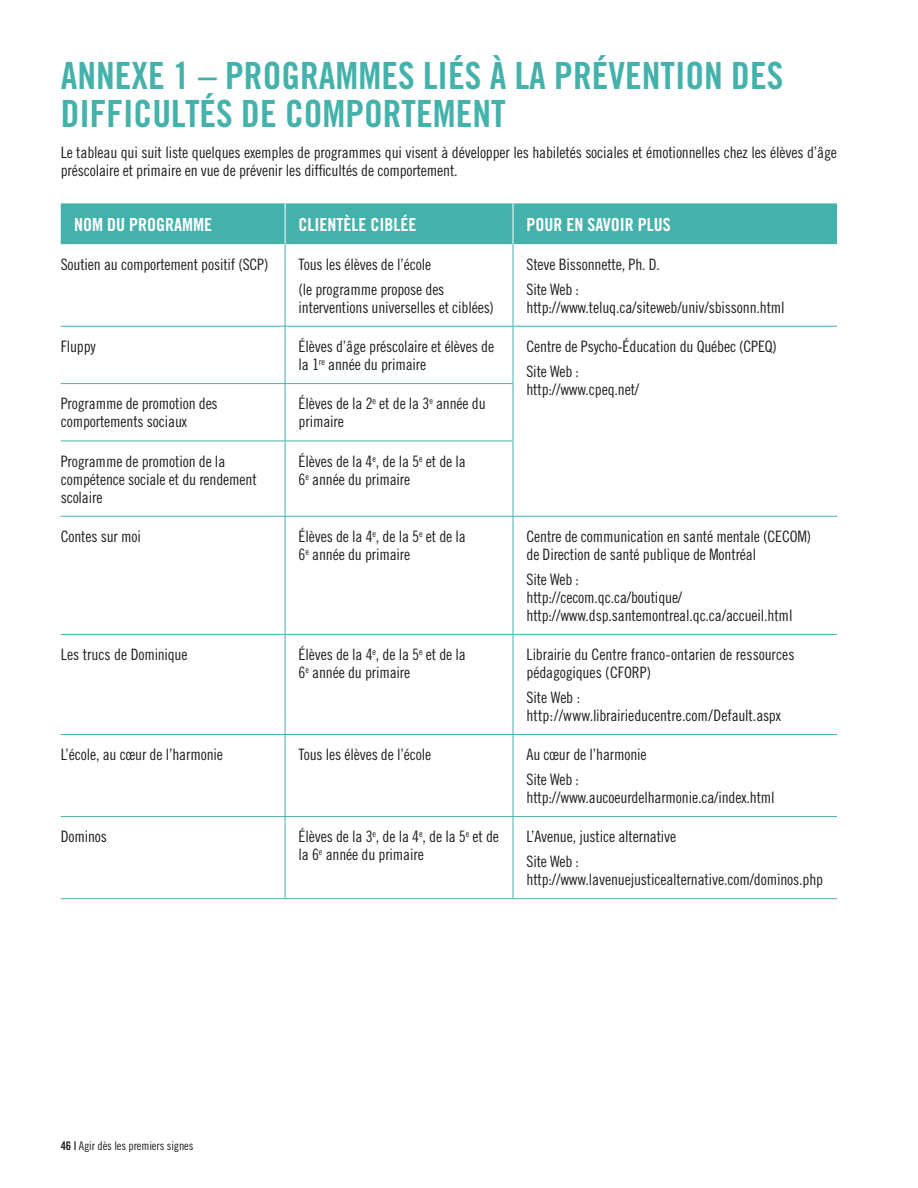
<style>
.page{position:relative;width:918px;height:1188px;background:#fff}
.page>*{position:absolute;margin:0;border:0;box-sizing:border-box;transform-origin:0 0}
.t1{font:37.5px/37.5px "Trade Gothic Bold Cond Twenty";color:#44b2ab}
.t2{font:18px "Trade Gothic Bold Cond Twenty";color:#fff}
.t3{font:15.75px/18px "Trade Gothic Cond Eighteen";letter-spacing:-.01em;color:#231f20}
.t4{font:12px "Trade Gothic Cond Eighteen";letter-spacing:-.01em;color:#231f20}
.s1{font-family:"Trade Gothic Bold Cond Twenty"}
</style>
<div class="page">
<div style="left:61px;top:203px;width:776px;height:41px;background:#44b2ab"></div>
<hr style="left:285px;top:203px;width:1px;height:41px;background:#fff">
<hr style="left:513px;top:203px;width:1px;height:41px;background:#fff">
<hr style="left:61px;top:326px;width:224px;height:1px;background:#44b2ab">
<hr style="left:285px;top:326px;width:228px;height:1px;background:#44b2ab">
<hr style="left:61px;top:383px;width:224px;height:1px;background:#44b2ab">
<hr style="left:285px;top:383px;width:228px;height:1px;background:#44b2ab">
<hr style="left:61px;top:441px;width:224px;height:1px;background:#44b2ab">
<hr style="left:285px;top:441px;width:228px;height:1px;background:#44b2ab">
<hr style="left:61px;top:516px;width:224px;height:1px;background:#44b2ab">
<hr style="left:285px;top:516px;width:228px;height:1px;background:#44b2ab">
<hr style="left:61px;top:634px;width:224px;height:1px;background:#44b2ab">
<hr style="left:285px;top:634px;width:228px;height:1px;background:#44b2ab">
<hr style="left:513px;top:634px;width:324px;height:1px;background:#44b2ab">
<hr style="left:61px;top:734px;width:224px;height:1px;background:#44b2ab">
<hr style="left:285px;top:734px;width:228px;height:1px;background:#44b2ab">
<hr style="left:513px;top:734px;width:324px;height:1px;background:#44b2ab">
<hr style="left:61px;top:816px;width:224px;height:1px;background:#44b2ab">
<hr style="left:285px;top:816px;width:228px;height:1px;background:#44b2ab">
<hr style="left:513px;top:816px;width:324px;height:1px;background:#44b2ab">
<hr style="left:61px;top:898px;width:224px;height:1px;background:#44b2ab">
<hr style="left:285px;top:898px;width:228px;height:1px;background:#44b2ab">
<hr style="left:513px;top:898px;width:324px;height:1px;background:#44b2ab">
<hr style="left:513px;top:326px;width:324px;height:1px;background:#44b2ab">
<hr style="left:513px;top:327px;width:1px;height:56px;background:#44b2ab">
<hr style="left:513px;top:384px;width:1px;height:57px;background:#44b2ab">
<hr style="left:513px;top:441px;width:1px;height:75px;background:#44b2ab">
<hr style="left:513px;top:516px;width:324px;height:1px;background:#44b2ab">
<hr style="left:285px;top:244px;width:1px;height:82px;background:#44b2ab">
<hr style="left:513px;top:244px;width:1px;height:82px;background:#44b2ab">
<hr style="left:285px;top:327px;width:1px;height:56px;background:#44b2ab">
<hr style="left:285px;top:384px;width:1px;height:57px;background:#44b2ab">
<hr style="left:285px;top:441px;width:1px;height:75px;background:#44b2ab">
<hr style="left:285px;top:517px;width:1px;height:117px;background:#44b2ab">
<hr style="left:513px;top:517px;width:1px;height:117px;background:#44b2ab">
<hr style="left:285px;top:635px;width:1px;height:99px;background:#44b2ab">
<hr style="left:513px;top:635px;width:1px;height:99px;background:#44b2ab">
<hr style="left:285px;top:735px;width:1px;height:81px;background:#44b2ab">
<hr style="left:513px;top:735px;width:1px;height:81px;background:#44b2ab">
<hr style="left:285px;top:817px;width:1px;height:81px;background:#44b2ab">
<hr style="left:513px;top:817px;width:1px;height:81px;background:#44b2ab">
<h1 class="t1" style="left:61px;top:57px;width:724px">ANNEXE 1 – PROGRAMMES LIÉS À LA PRÉVENTION DES<br>DIFFICULTÉS DE COMPORTEMENT</h1>
<p class="t3" style="left:61px;top:144px;width:778px">Le tableau qui suit liste quelques exemples de programmes qui visent à développer les habiletés sociales et émotionnelles chez les élèves d’âge préscolaire et primaire en vue de prévenir les difficultés de comportement.</p>
<p class="t2" style="left:74px;top:213px;width:139px">NOM DU PROGRAMME</p>
<p class="t2" style="left:299px;top:213px;width:119px">CLIENTÈLE CIBLÉE</p>
<p class="t2" style="left:526px;top:213px;width:146px">POUR EN SAVOIR PLUS</p>
<p class="t3" style="left:61px;top:255px;width:209px">Soutien au comportement positif (SCP)</p>
<p class="t3" style="left:299px;top:252px;width:147px;line-height:24.8px">Tous les élèves de l’école (le programme propose des</p>
<p class="t3" style="left:299px;top:298px;width:197px">interventions universelles et ciblées)</p>
<p class="t3" style="left:527px;top:252px;width:135px;line-height:24.8px">Steve Bissonnette, Ph. D.<br>Site Web :</p>
<p class="t3" style="left:527px;top:298px;width:260px">http://www.teluq.ca/siteweb/univ/sbissonn.html</p>
<p class="t3" style="left:61px;top:337px;width:37px">Fluppy</p>
<p class="t3" style="left:299px;top:337px;width:197px">Élèves d’âge préscolaire et élèves de la 1<sup>re</sup> année du primaire</p>
<p class="t3" style="left:526px;top:334px;width:252px;line-height:24.8px">Centre de Psycho-Éducation du Québec (CPEQ)<br>Site Web :</p>
<p class="t3" style="left:526px;top:380px;width:114px">http://www.cpeq.net/</p>
<p class="t3" style="left:61px;top:395px;width:159px">Programme de promotion des comportements sociaux</p>
<p class="t3" style="left:299px;top:395px;width:189px">Élèves de la 2<sup>e</sup> et de la 3<sup>e</sup> année du primaire</p>
<p class="t3" style="left:61px;top:452px;width:198px">Programme de promotion de la compétence sociale et du rendement scolaire</p>
<p class="t3" style="left:299px;top:452px;width:169px">Élèves de la 4<sup>e</sup>, de la 5<sup>e</sup> et de la<br>6<sup>e</sup> année du primaire</p>
<p class="t3" style="left:61px;top:527px;width:82px">Contes sur moi</p>
<p class="t3" style="left:299px;top:527px;width:169px">Élèves de la 4<sup>e</sup>, de la 5<sup>e</sup> et de la<br>6<sup>e</sup> année du primaire</p>
<p class="t3" style="left:527px;top:527px;width:286px">Centre de communication en santé mentale (CECOM) de Direction de santé publique de Montréal</p>
<p class="t3" style="left:527px;top:570px;width:268px">Site Web :<br>http://cecom.qc.ca/boutique/ http://www.dsp.santemontreal.qc.ca/accueil.html</p>
<p class="t3" style="left:61px;top:645px;width:128px">Les trucs de Dominique</p>
<p class="t3" style="left:299px;top:645px;width:169px">Élèves de la 4<sup>e</sup>, de la 5<sup>e</sup> et de la<br>6<sup>e</sup> année du primaire</p>
<p class="t3" style="left:527px;top:645px;width:270px">Librairie du Centre franco-ontarien de ressources pédagogiques (CFORP)</p>
<p class="t3" style="left:527px;top:688px;width:256px">Site Web : http://www.librairieducentre.com/Default.aspx</p>
<p class="t3" style="left:61px;top:746px;width:164px">L’école, au cœur de l’harmonie</p>
<p class="t3" style="left:299px;top:746px;width:134px">Tous les élèves de l’école</p>
<p class="t3" style="left:527px;top:742px;width:122px;line-height:24.8px">Au cœur de l’harmonie<br>Site Web :</p>
<p class="t3" style="left:527px;top:788px;width:250px">http://www.aucoeurdelharmonie.ca/index.html</p>
<p class="t3" style="left:61px;top:828px;width:48px">Dominos</p>
<p class="t3" style="left:299px;top:828px;width:202px">Élèves de la 3<sup>e</sup>, de la 4<sup>e</sup>, de la 5<sup>e</sup> et de la 6<sup>e</sup> année du primaire</p>
<p class="t3" style="left:527px;top:824px;width:151px;line-height:24.8px">L’Avenue, justice alternative<br>Site Web :</p>
<p class="t3" style="left:527px;top:870px;width:298px">http://www.lavenuejusticealternative.com/dominos.php</p>
<p class="t4" style="left:61px;top:1138px;width:134px"><span class="s1">46 |</span> Agir dès les premiers signes</p>
</div>
